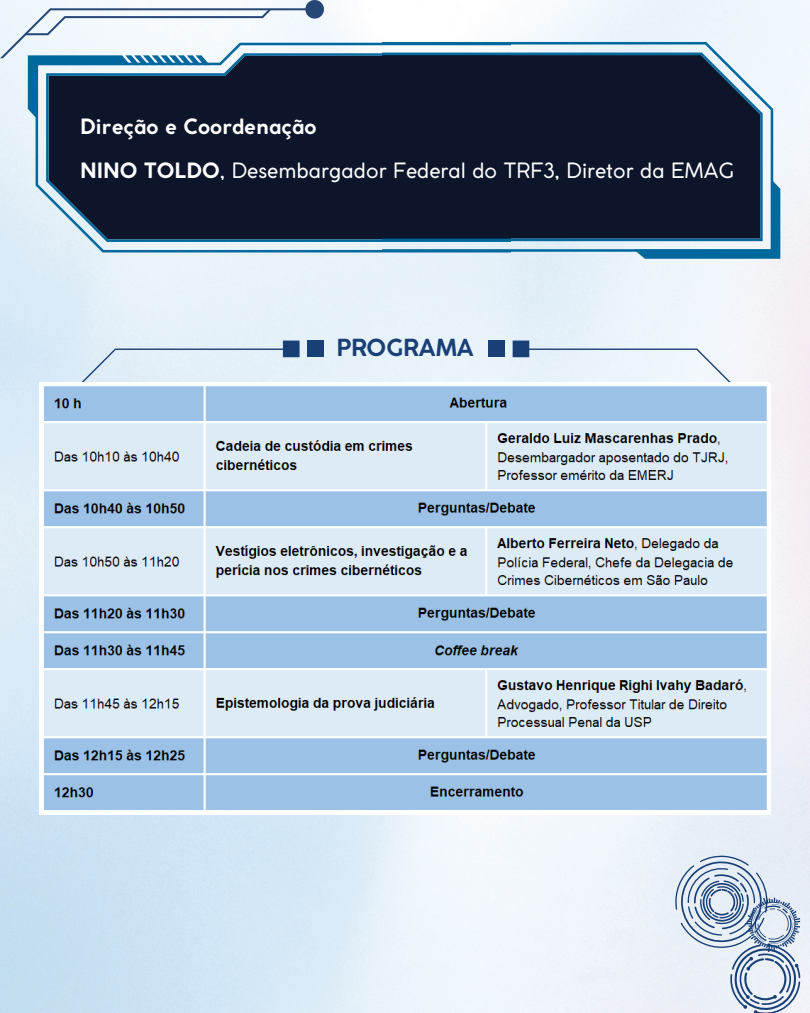
<style>
.page{position:relative;width:810px;height:1013px;background:#fff}
.page>*{position:absolute;margin:0;border:0;box-sizing:border-box;transform-origin:0 0}
.t1{font:700 23.2px "Coco Gothic";color:#184076}
.t2{font:20.8px "Coco Gothic";color:#fff}
.t3{font:700 20.8px "Coco Gothic";color:#fff}
.s1{font-weight:700}
</style>
<div class="page">
<img style="left:0;top:0;width:810px;height:1012px">
<svg style="left:36px;top:43px;width:346px;height:209px;background:#c0dbea"></svg>
<svg style="left:46px;top:53px;width:336px;height:189px;background:#152036"></svg>
<svg style="left:382px;top:42px;width:391px;height:210px"></svg>
<div style="left:382px;top:53px;width:381px;height:188px;background:#0d152b"></div>
<svg style="left:634px;top:179px;width:146px;height:80px;background:#2c4761"></svg>
<svg style="left:0;top:0;width:324px;height:119px"></svg>
<svg style="left:657px;top:838px;width:153px;height:174px;background:#cdd8e6"></svg>
<svg style="left:513px;top:340px;width:243px;height:42px"></svg>
<div style="left:489px;top:340px;width:16px;height:17px;background:#184076"></div>
<svg style="left:56px;top:340px;width:244px;height:42px;background:#d6e4f0"></svg>
<div style="left:307px;top:340px;width:17px;height:17px;background:#184076"></div>
<img style="left:40px;top:382px;width:730px;height:432px">
<p class="t3" style="left:80px;top:118px;width:238px">Direção e Coordenação</p>
<p class="t2" style="left:80px;top:162px;width:655px"><span class="s1">NINO TOLDO</span>, Desembargador Federal do TRF3, Diretor da EMAG</p>
<p class="t1" style="left:336px;top:339px;width:139px">PROGRAMA</p>
</div>
